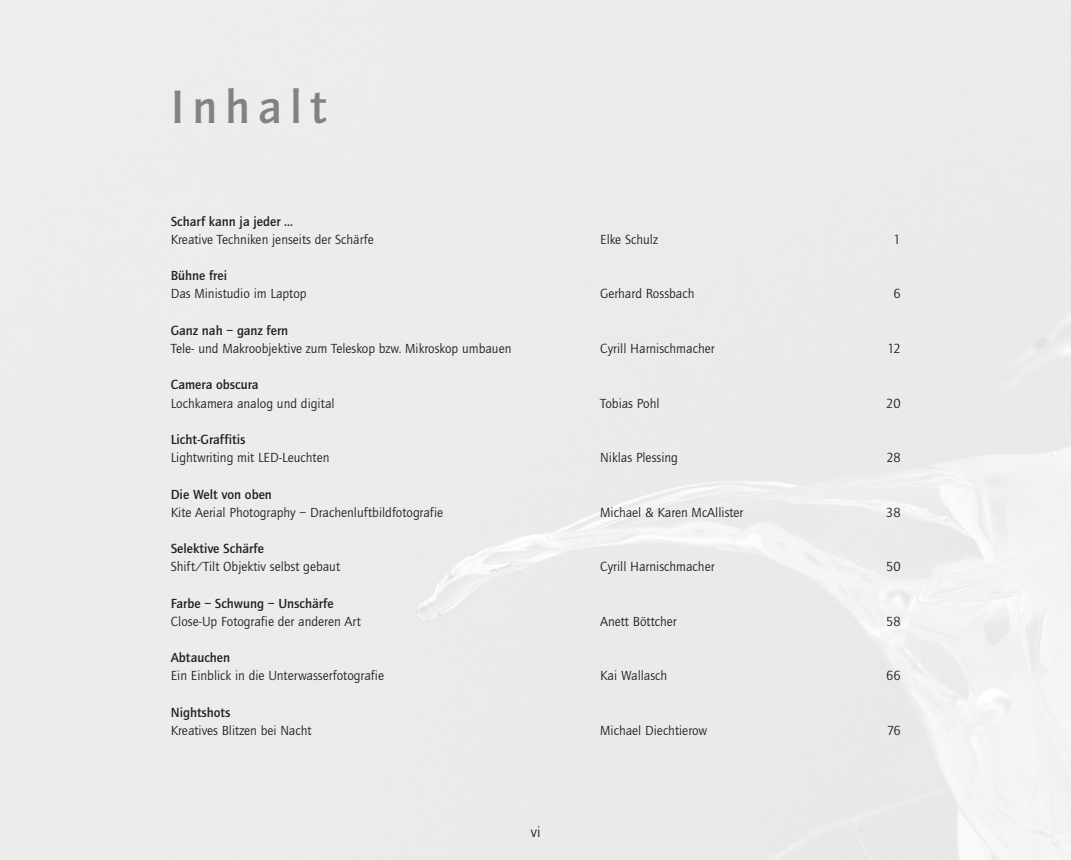
<style>
.page{position:relative;width:1071px;height:860px;background:#fff}
.page>*{position:absolute;margin:0;border:0;box-sizing:border-box;transform-origin:0 0}
.t1{font:500 48.45px "Quay Sans EF";letter-spacing:.165em;color:#808285}
.t2{font:15.15px "Quay Sans EF";color:#231f20}
.t3{font:13.65px "Quay Sans EF";color:#231f20}
.t4{font:500 13.65px "Quay Sans EF";color:#231f20}
</style>
<div class="page">
<h1 class="t1" style="left:171px;top:88px;width:157px">Inhalt</h1>
<p class="t4" style="left:171px;top:216px;width:124px">Scharf kann ja jeder ...</p>
<p class="t3" style="left:171px;top:234px;width:205px">Kreative Techniken jenseits der Schärfe</p>
<p class="t3" style="left:600px;top:234px;width:59px">Elke Schulz</p>
<p class="t3" style="left:894px;top:234px;width:9px">1</p>
<p class="t4" style="left:171px;top:270px;width:58px">Bühne frei</p>
<p class="t3" style="left:171px;top:288px;width:137px">Das Ministudio im Laptop</p>
<p class="t3" style="left:600px;top:288px;width:96px">Gerhard Rossbach</p>
<p class="t3" style="left:894px;top:288px;width:9px">6</p>
<p class="t4" style="left:171px;top:325px;width:119px">Ganz nah – ganz fern</p>
<p class="t3" style="left:171px;top:343px;width:342px">Tele- und Makroobjektive zum Teleskop bzw. Mikroskop umbauen</p>
<p class="t3" style="left:600px;top:343px;width:116px">Cyrill Harnischmacher</p>
<p class="t3" style="left:888px;top:343px;width:15px">12</p>
<p class="t4" style="left:171px;top:379px;width:89px">Camera obscura</p>
<p class="t3" style="left:171px;top:398px;width:165px">Lochkamera analog und digital</p>
<p class="t3" style="left:600px;top:398px;width:61px">Tobias Pohl</p>
<p class="t3" style="left:886px;top:398px;width:16px">20</p>
<p class="t4" style="left:171px;top:434px;width:76px">Licht-Graffitis</p>
<p class="t3" style="left:171px;top:452px;width:160px">Lightwriting mit LED-Leuchten</p>
<p class="t3" style="left:600px;top:452px;width:79px">Niklas Plessing</p>
<p class="t3" style="left:886px;top:452px;width:16px">28</p>
<p class="t4" style="left:171px;top:488px;width:103px">Die Welt von oben</p>
<p class="t3" style="left:171px;top:507px;width:274px">Kite Aerial Photography – Drachenluftbildfotografie</p>
<p class="t3" style="left:600px;top:507px;width:145px">Michael &amp; Karen McAllister</p>
<p class="t3" style="left:886px;top:507px;width:16px">38</p>
<p class="t4" style="left:171px;top:543px;width:95px">Selektive Schärfe</p>
<p class="t3" style="left:171px;top:561px;width:171px">Shift/Tilt Objektiv selbst gebaut</p>
<p class="t3" style="left:600px;top:561px;width:116px">Cyrill Harnischmacher</p>
<p class="t3" style="left:886px;top:561px;width:16px">50</p>
<p class="t4" style="left:171px;top:598px;width:164px">Farbe – Schwung – Unschärfe</p>
<p class="t3" style="left:171px;top:616px;width:192px">Close-Up Fotografie der anderen Art</p>
<p class="t3" style="left:600px;top:616px;width:78px">Anett Böttcher</p>
<p class="t3" style="left:886px;top:616px;width:16px">58</p>
<p class="t4" style="left:171px;top:652px;width:61px">Abtauchen</p>
<p class="t3" style="left:171px;top:670px;width:215px">Ein Einblick in die Unterwasserfotografie</p>
<p class="t3" style="left:600px;top:670px;width:69px">Kai Wallasch</p>
<p class="t3" style="left:886px;top:670px;width:16px">66</p>
<p class="t4" style="left:171px;top:707px;width:61px">Nightshots</p>
<p class="t3" style="left:171px;top:725px;width:142px">Kreatives Blitzen bei Nacht</p>
<p class="t3" style="left:600px;top:725px;width:108px">Michael Diechtierow</p>
<p class="t3" style="left:887px;top:725px;width:15px">76</p>
<p class="t2" style="left:531px;top:826px;width:11px">vi</p>
</div>
